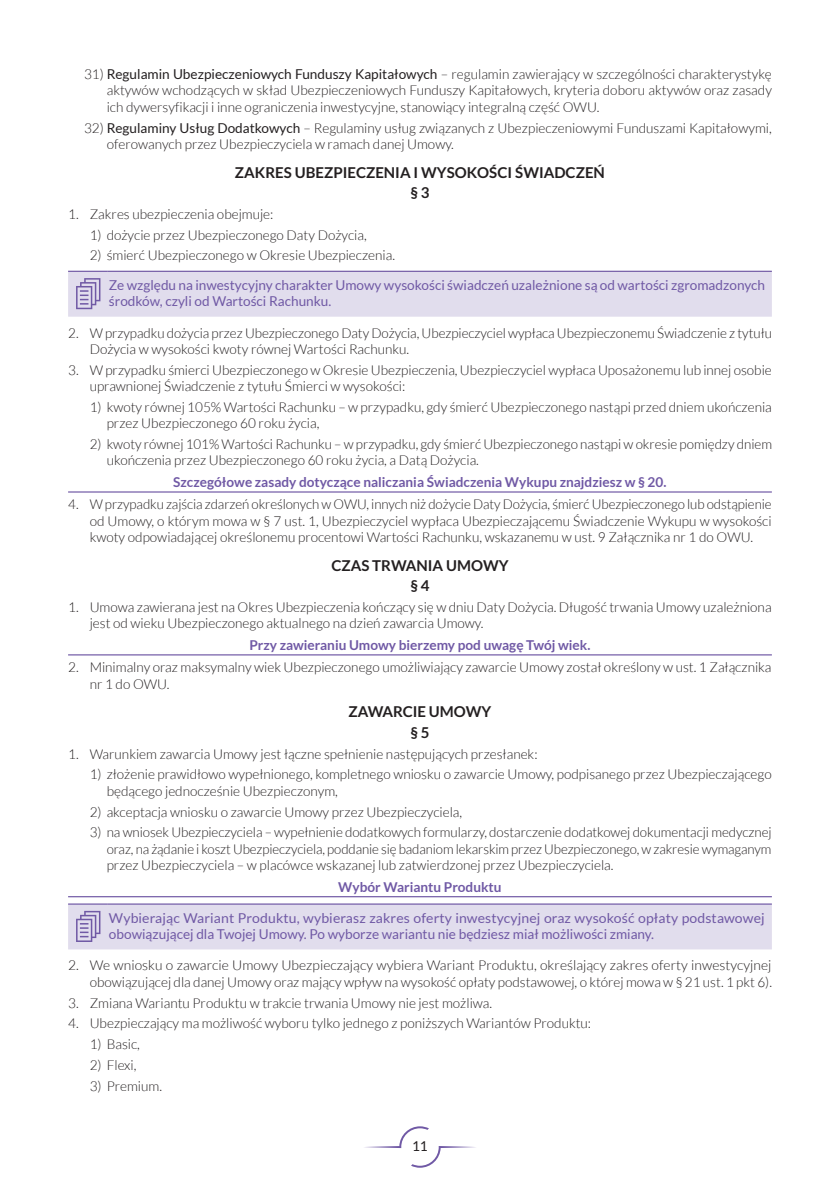
<style>
.page{position:relative;width:840px;height:1191px;background:#fff}
.page>*{position:absolute;margin:0;border:0;box-sizing:border-box;transform-origin:0 0}
.OW__ST____tekst_SKLE{font:700 15px "Lato";color:#231f20}
.OW__1_ponizej_tekstu{font:700 15px "Lato";color:#231f20}
._1{font:300 13.6px/16.4px "Lato";color:#231f20}
._10{font:300 13.6px/16.4px "Lato";color:#231f20;text-align:justify}
.DO_OBJASNIEN_tekst_I{font:13.6px/16.4px "Lato";color:#7059a5}
.Podkreslone_0_6_0_6{font:700 13.6px "Lato";color:#7059a5}
.t1{font:13.6px "Lato";color:#231f20}
.s1{font-weight:400}
</style>
<div class="page">
<svg style="left:364px;top:1126px;width:112px;height:41px"></svg>
<hr style="left:68px;top:491px;width:703px;height:1px;background:#7059a5">
<hr style="left:68px;top:654px;width:703px;height:1px;background:#7059a5">
<hr style="left:68px;top:896px;width:703px;height:1px;background:#7059a5">
<div style="left:68px;top:271px;width:703px;height:46px;background:#e1dded"></div>
<hr style="left:108px;top:903px;width:663px;height:1px;background:#7059a5">
<hr style="left:68px;top:903px;width:40px;height:1px;background:#7059a5">
<div style="left:68px;top:904px;width:703px;height:45px;background:#e1dded"></div>
<p class="_10" style="left:107px;top:66px;width:666px;text-indent:-23px">31) <span class="s1">Regulamin Ubezpieczeniowych Funduszy Kapitałowych</span> – regulamin zawierający w szczególności charakterystykę aktywów wchodzących w skład Ubezpieczeniowych Funduszy Kapitałowych, kryteria doboru aktywów oraz zasady ich dywersyfikacji i inne ograniczenia inwestycyjne, stanowiący integralną część OWU.</p>
<p class="_10" style="left:107px;top:119px;width:666px;text-indent:-23px">32) <span class="s1">Regulaminy Usług Dodatkowych</span> – Regulaminy usług związanych z Ubezpieczeniowymi Funduszami Kapitałowymi, oferowanych przez Ubezpieczyciela w ramach danej Umowy.</p>
<p class="OW__ST____tekst_SKLE" style="left:235px;top:164px;width:371px">ZAKRES UBEZPIECZENIA I WYSOKOŚCI ŚWIADCZEŃ</p>
<p class="OW__1_ponizej_tekstu" style="left:410px;top:184px;width:21px">§ 3</p>
<p class="_1" style="left:68px;top:206px;width:207px">1. Zakres ubezpieczenia obejmuje:</p>
<p class="_1" style="left:90px;top:227px;width:278px">1) dożycie przez Ubezpieczonego Daty Dożycia,</p>
<p class="_1" style="left:90px;top:247px;width:307px">2) śmierć Ubezpieczonego w Okresie Ubezpieczenia.</p>
<p class="DO_OBJASNIEN_tekst_I" style="left:109px;top:277px;width:657px">Ze względu na inwestycyjny charakter Umowy wysokości świadczeń uzależnione są od wartości zgromadzonych środków, czyli od Wartości Rachunku.</p>
<p class="_1" style="left:90px;top:324px;width:683px;text-indent:-22px">2. W przypadku dożycia przez Ubezpieczonego Daty Dożycia, Ubezpieczyciel wypłaca Ubezpieczonemu Świadczenie z tytułu<br>Dożycia w wysokości kwoty równej Wartości Rachunku.</p>
<p class="_1" style="left:90px;top:362px;width:683px;text-indent:-22px">3. W przypadku śmierci Ubezpieczonego w Okresie Ubezpieczenia, Ubezpieczyciel wypłaca Uposażonemu lub innej osobie uprawnionej Świadczenie z tytułu Śmierci w wysokości:</p>
<p class="_1" style="left:107px;top:399px;width:666px;text-indent:-17px">1) kwoty równej 105% Wartości Rachunku – w przypadku, gdy śmierć Ubezpieczonego nastąpi przed dniem ukończenia przez Ubezpieczonego 60 roku życia,</p>
<p class="_1" style="left:107px;top:436px;width:666px;text-indent:-17px">2) kwoty równej 101% Wartości Rachunku – w przypadku, gdy śmierć Ubezpieczonego nastąpi w okresie pomiędzy dniem ukończenia przez Ubezpieczonego 60 roku życia, a Datą Dożycia.</p>
<p class="Podkreslone_0_6_0_6" style="left:173px;top:475px;width:494px">Szczegółowe zasady dotyczące naliczania Świadczenia Wykupu znajdziesz w § 20.</p>
<p class="_1" style="left:90px;top:496px;width:683px;text-align:justify;text-indent:-22px">4. W przypadku zajścia zdarzeń określonych w OWU, innych niż dożycie Daty Dożycia, śmierć Ubezpieczonego lub odstąpienie od Umowy, o którym mowa w § 7 ust. 1, Ubezpieczyciel wypłaca Ubezpieczającemu Świadczenie Wykupu w wysokości kwoty odpowiadającej określonemu procentowi Wartości Rachunku, wskazanemu w ust. 9 Załącznika nr 1 do OWU.</p>
<p class="OW__ST____tekst_SKLE" style="left:331px;top:557px;width:179px">CZAS TRWANIA UMOWY</p>
<p class="OW__1_ponizej_tekstu" style="left:410px;top:577px;width:21px">§ 4</p>
<p class="_1" style="left:90px;top:599px;width:683px;text-indent:-22px">1. Umowa zawierana jest na Okres Ubezpieczenia kończący się w dniu Daty Dożycia. Długość trwania Umowy uzależniona jest od wieku Ubezpieczonego aktualnego na dzień zawarcia Umowy.</p>
<p class="Podkreslone_0_6_0_6" style="left:249px;top:637px;width:342px">Przy zawieraniu Umowy bierzemy pod uwagę Twój wiek.</p>
<p class="_1" style="left:90px;top:659px;width:683px;text-indent:-22px">2. Minimalny oraz maksymalny wiek Ubezpieczonego umożliwiający zawarcie Umowy został określony w ust. 1 Załącznika nr 1 do OWU.</p>
<p class="OW__ST____tekst_SKLE" style="left:348px;top:703px;width:144px">ZAWARCIE UMOWY</p>
<p class="OW__1_ponizej_tekstu" style="left:410px;top:723px;width:21px">§ 5</p>
<p class="_1" style="left:68px;top:745px;width:470px">1. Warunkiem zawarcia Umowy jest łączne spełnienie następujących przesłanek:</p>
<p class="_1" style="left:107px;top:766px;width:666px;text-indent:-17px">1) złożenie prawidłowo wypełnionego, kompletnego wniosku o zawarcie Umowy, podpisanego przez Ubezpieczającego będącego jednocześnie Ubezpieczonym,</p>
<p class="_1" style="left:90px;top:803px;width:374px">2) akceptacja wniosku o zawarcie Umowy przez Ubezpieczyciela,</p>
<p class="_1" style="left:107px;top:824px;width:666px;text-align:justify;text-indent:-17px">3) na wniosek Ubezpieczyciela – wypełnienie dodatkowych formularzy, dostarczenie dodatkowej dokumentacji medycznej oraz, na żądanie i koszt Ubezpieczyciela, poddanie się badaniom lekarskim przez Ubezpieczonego, w zakresie wymaganym przez Ubezpieczyciela – w placówce wskazanej lub zatwierdzonej przez Ubezpieczyciela.</p>
<p class="Podkreslone_0_6_0_6" style="left:338px;top:879px;width:165px">Wybór Wariantu Produktu</p>
<p class="DO_OBJASNIEN_tekst_I" style="left:109px;top:909px;width:657px">Wybierając Wariant Produktu, wybierasz zakres oferty inwestycyjnej oraz wysokość opłaty podstawowej obowiązującej dla Twojej Umowy. Po wyborze wariantu nie będziesz miał możliwości zmiany.</p>
<p class="_1" style="left:68px;top:957px;width:705px;text-align:right">2. We wniosku o zawarcie Umowy Ubezpieczający wybiera Wariant Produktu, określający zakres oferty inwestycyjnej obowiązującej dla danej Umowy oraz mający wpływ na wysokość opłaty podstawowej, o której mowa w § 21 ust. 1 pkt 6).</p>
<p class="_1" style="left:68px;top:994px;width:425px">3. Zmiana Wariantu Produktu w trakcie trwania Umowy nie jest możliwa.</p>
<p class="_1" style="left:68px;top:1015px;width:524px">4. Ubezpieczający ma możliwość wyboru tylko jednego z poniższych Wariantów Produktu:</p>
<p class="_1" style="left:90px;top:1036px;width:52px">1) Basic,</p>
<p class="_1" style="left:90px;top:1057px;width:48px">2) Flexi,</p>
<p class="_1" style="left:90px;top:1078px;width:74px">3) Premium.</p>
<p class="t1" style="left:412px;top:1138px;width:17px">11</p>
</div>
